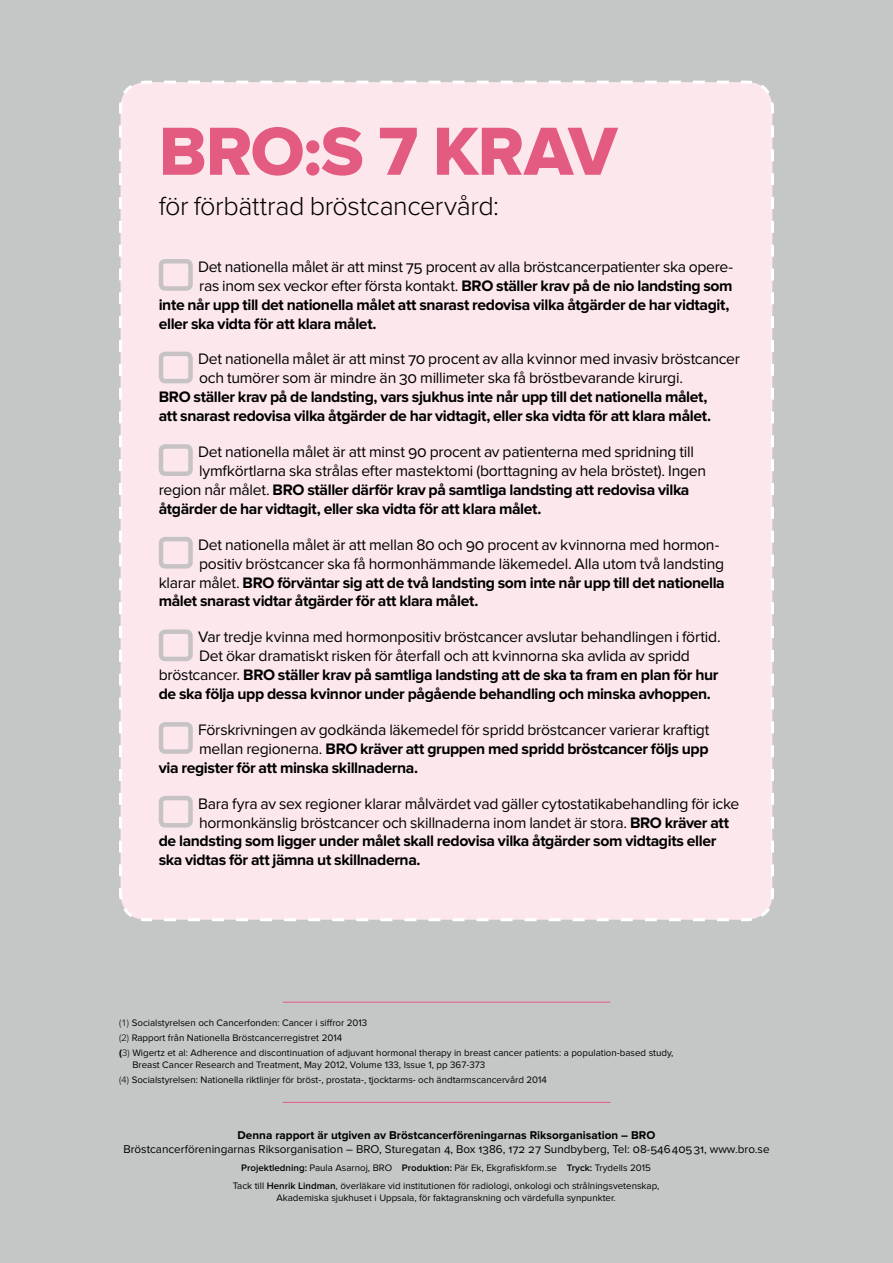
<style>
.page{position:relative;width:893px;height:1263px;background:#c5c6c6}
.page>*{position:absolute;margin:0;border:0;box-sizing:border-box;transform-origin:0 0}
.t1{font:70.5px "Proxima Nova Extrabld";letter-spacing:-.02em;color:#e35b81}
.t2{font:300 27px "Proxima Nova";letter-spacing:-.015em;color:#000}
.t3{font:15.75px/18.9px "Proxima Nova";letter-spacing:-.02em;color:#000}
.t4{font:700 15.75px/18.9px "Proxima Nova";letter-spacing:-.025em;color:#000}
.t5{font:11.7px "Proxima Nova";color:#000}
.t6{font:700 11.7px "Proxima Nova";color:#000}
.t7{font:9.75px/15.1px "Proxima Nova";color:#000}
.s1{font-weight:700}
.s2{font-weight:400}
.s3{font-weight:300}
.s4{font-weight:600}
</style>
<div class="page">
<div style="left:119px;top:80px;width:655px;height:842px;background:#fce7ec"></div>
<div style="left:159px;top:259px;width:34px;height:32px;border:4px solid #c7c3c4;border-radius:4px"></div>
<div style="left:159px;top:352px;width:34px;height:31px;border:4px solid #c7c3c4;border-radius:4px"></div>
<div style="left:159px;top:444px;width:34px;height:32px;border:4px solid #c7c3c4;border-radius:4px"></div>
<div style="left:159px;top:537px;width:34px;height:32px;border:4px solid #c7c3c4;border-radius:4px"></div>
<div style="left:159px;top:629px;width:34px;height:32px;border:4px solid #c7c3c4;border-radius:4px"></div>
<div style="left:159px;top:722px;width:34px;height:32px;border:4px solid #c7c3c4;border-radius:4px"></div>
<div style="left:159px;top:796px;width:34px;height:31px;border:4px solid #c7c3c4;border-radius:4px"></div>
<hr style="left:283px;top:1002px;width:327px;height:1px;background:#e35b81">
<hr style="left:283px;top:1102px;width:327px;height:1px;background:#e35b81">
<h1 class="t1" style="left:159px;top:111px;width:460px">BRO:S 7 KRAV</h1>
<h2 class="t2" style="left:159px;top:190px;width:342px">för förbättrad bröstcancervård:</h2>
<p class="t3" style="left:198px;top:257px;width:537px">Det nationella målet är att minst 75 procent av alla bröstcancerpatienter ska opere-</p>
<p class="t3" style="left:199px;top:276px;width:535px">ras inom sex veckor efter första kontakt. <span class="s1">BRO ställer krav på de nio landsting som</span></p>
<p class="t4" style="left:159px;top:295px;width:572px">inte når upp till det nationella målet att snarast redovisa vilka åtgärder de har vidtagit,</p>
<p class="t4" style="left:159px;top:314px;width:219px">eller ska vidta för att klara målet.</p>
<p class="t3" style="left:198px;top:350px;width:543px">Det nationella målet är att minst 70 procent av alla kvinnor med invasiv bröstcancer och tumörer som är mindre än 30 millimeter ska få bröstbevarande kirurgi.</p>
<p class="t4" style="left:159px;top:388px;width:554px">BRO ställer krav på de landsting, vars sjukhus inte når upp till det nationella målet, att snarast redovisa vilka åtgärder de har vidtagit, eller ska vidta för att klara målet.</p>
<p class="t3" style="left:198px;top:443px;width:497px">Det nationella målet är att minst 90 procent av patienterna med spridning till</p>
<p class="t3" style="left:199px;top:461px;width:508px">lymfkörtlarna ska strålas efter mastektomi (borttagning av hela bröstet). Ingen</p>
<p class="t4" style="left:159px;top:480px;width:532px"><span class="s2">region når målet.</span> BRO ställer därför krav på samtliga landsting att redovisa vilka</p>
<p class="t4" style="left:159px;top:499px;width:384px">åtgärder de har vidtagit, eller ska vidta för att klara målet.</p>
<p class="t3" style="left:198px;top:535px;width:523px">Det nationella målet är att mellan 80 och 90 procent av kvinnorna med hormon-</p>
<p class="t3" style="left:199px;top:554px;width:527px">positiv bröstcancer ska få hormonhämmande läkemedel. Alla utom två landsting</p>
<p class="t4" style="left:159px;top:573px;width:568px"><span class="s2">klarar målet.</span> BRO förväntar sig att de två landsting som inte når upp till det nationella</p>
<p class="t4" style="left:159px;top:592px;width:321px">målet snarast vidtar åtgärder för att klara målet.</p>
<p class="t3" style="left:198px;top:628px;width:524px">Var tredje kvinna med hormonpositiv bröstcancer avslutar behandlingen i förtid.</p>
<p class="t3" style="left:199px;top:647px;width:492px">Det ökar dramatiskt risken för återfall och att kvinnorna ska avlida av spridd</p>
<p class="t4" style="left:159px;top:666px;width:561px"><span class="s2">bröstcancer.</span> BRO ställer krav på samtliga landsting att de ska ta fram en plan för hur</p>
<p class="t4" style="left:159px;top:685px;width:554px">de ska följa upp dessa kvinnor under pågående behandling och minska avhoppen.</p>
<p class="t3" style="left:198px;top:720px;width:513px">Förskrivningen av godkända läkemedel för spridd bröstcancer varierar kraftigt</p>
<p class="t4" style="left:199px;top:739px;width:511px"><span class="s2">mellan regionerna.</span> BRO kräver att gruppen med spridd bröstcancer följs upp</p>
<p class="t4" style="left:159px;top:758px;width:261px">via register för att minska skillnaderna.</p>
<p class="t3" style="left:198px;top:794px;width:543px">Bara fyra av sex regioner klarar målvärdet vad gäller cytostatikabehandling för icke</p>
<p class="t3" style="left:199px;top:813px;width:531px">hormonkänslig bröstcancer och skillnaderna inom landet är stora. <span class="s1">BRO kräver att</span></p>
<p class="t4" style="left:159px;top:832px;width:559px">de landsting som ligger under målet skall redovisa vilka åtgärder som vidtagits eller</p>
<p class="t4" style="left:159px;top:851px;width:263px">ska vidtas för att jämna ut skillnaderna.</p>
<p class="t7" style="left:119px;top:1015px;width:556px"><span class="s3">(1)</span> Socialstyrelsen och Cancerfonden: Cancer i siffror 2013<br><span class="s3">(2)</span> Rapport från Nationella Bröstcancerregistret 2014<br><span class="s1">(</span><span class="s3">3)</span> Wigertz et al: Adherence and discontinuation of adjuvant hormonal therapy in breast cancer patients: a population-based study,</p>
<p class="t7" style="left:119px;top:1057px;width:429px;text-indent:13px">Breast Cancer Research and Treatment, May 2012, Volume 133, Issue 1, pp 367-373<br><span class="s3">(4)</span> Socialstyrelsen: Nationella riktlinjer för bröst-, prostata-, tjocktarms- och ändtarmscancervård 2014</p>
<p class="t6" style="left:238px;top:1128px;width:419px">Denna rapport är utgiven av Bröstcancerföreningarnas Riksorganisation – BRO</p>
<p class="t5" style="left:123px;top:1142px;width:648px">Bröstcancerföreningarnas Riksorganisation – BRO, Sturegatan 4, Box 1386, 172 27 Sundbyberg, Tel: 08-546 405 31, www.bro.se</p>
<p class="t7" style="left:233px;top:1159px;width:428px;line-height:18.1px;text-align:center"><span class="s4">Projektledning:</span> Paula Asarnoj, BRO <span class="s4">Produktion:</span> Pär Ek, Ekgrafiskform.se <span class="s4">Tryck:</span> Trydells 2015<br>Tack till <span class="s4">Henrik Lindman</span>, överläkare vid institutionen för radiologi, onkologi och strålningsvetenskap,</p>
<p class="t7" style="left:276px;top:1190px;width:341px">Akademiska sjukhuset i Uppsala, för faktagranskning och värdefulla synpunkter.</p>
</div>
